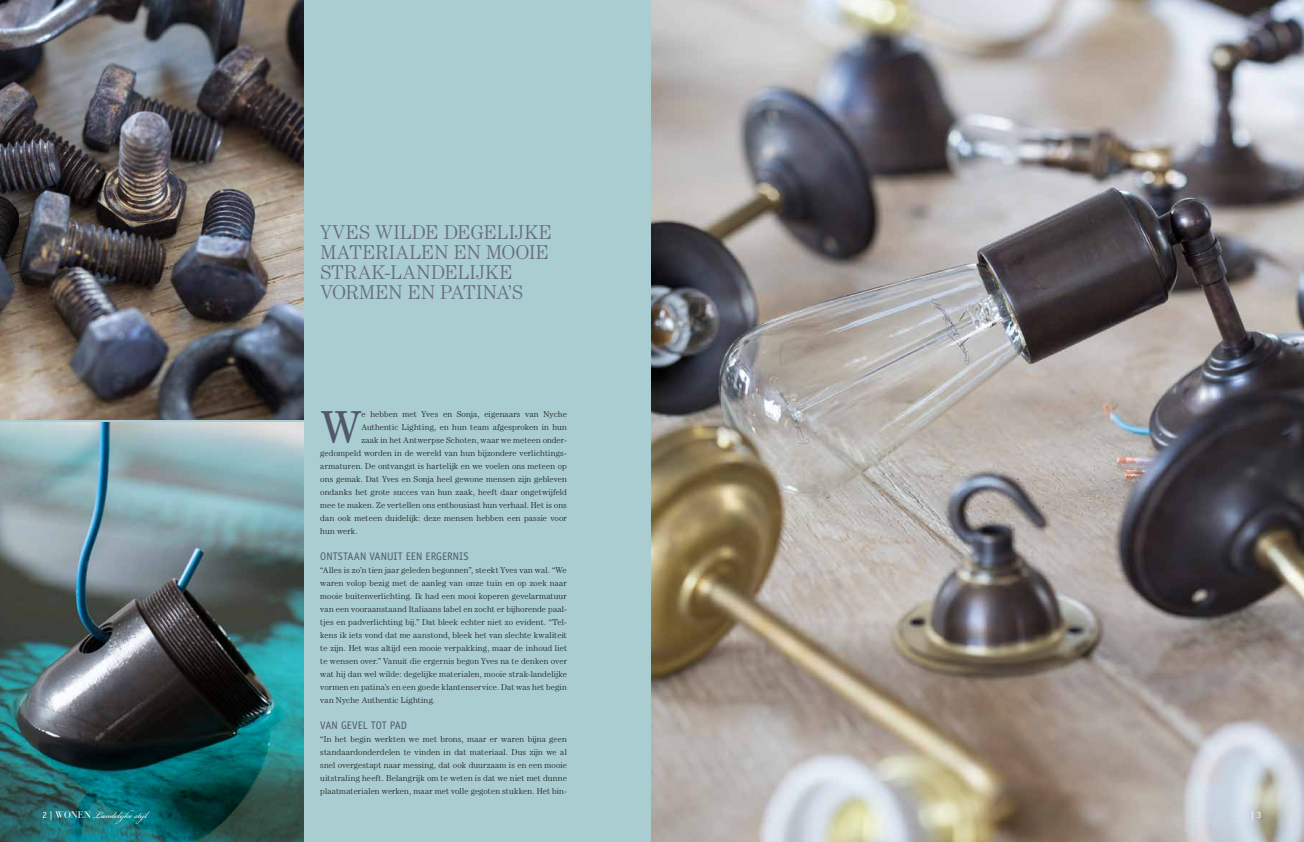
<style>
.page{position:relative;width:1304px;height:842px;background:#fff}
.page>*{position:absolute;margin:0;border:0;box-sizing:border-box;transform-origin:0 0}
.t1{font:46.3px "Century Std";color:#51586d}
.t2{font:300 20px/20px "Century Std";letter-spacing:.005em;color:#676c7f}
.t3{font:15px "Bickham Script Pro";color:#fff;scale:.95 1}
.t4{font:11px "Officina Sans Std";color:#51586d}
.t5{font:9.5px "Officina Sans Std";color:#fff;scale:.95 1}
.t6{font:300 8.5px/13px "Century Std";letter-spacing:.015em;color:#1a1a18;text-align:justify}
.s1{font-family:"Officina Sans Std";font-size:9.5px}
.s2{font-family:"Bauer Bodoni";font-size:9.5px}
</style>
<div class="page">
<div style="left:0;top:0;width:652px;height:842px;background:#a9cdd1"></div>
<img style="left:0;top:422px;width:303px;height:420px">
<img style="left:0;top:0;width:303px;height:420px">
<img style="left:652px;top:0;width:652px;height:842px">
<h2 class="t2" style="left:320px;top:221px;width:69px">Yves wild</h2>
<h2 class="t2" style="left:320px;top:221px;width:233px;text-indent:105px">e degelijke materialen en mooie strak-land</h2>
<h2 class="t2" style="left:320px;top:261px;width:194px;text-indent:124px">elijke vormen en patina</h2>
<h2 class="t2" style="left:508px;top:281px;width:14px">’s</h2>
<h1 class="t1" style="left:320px;top:400px;width:43px">W</h1>
<p class="t6" style="left:361px;top:407px;width:207px">e hebben met Yves en Sonja, eigenaars van Nyche</p>
<p class="t6" style="left:361px;top:420px;width:207px">Authentic Lighting, en hun team afgesproken in hun</p>
<p class="t6" style="left:361px;top:433px;width:207px">zaak in het Antwerpse Schoten, waar we meteen onder-</p>
<p class="t6" style="left:320px;top:446px;width:248px">gedompeld worden in de wereld van hun bijzondere verlichtings-</p>
<p class="t6" style="left:320px;top:459px;width:248px">armaturen. De ontvangst is hartelijk en we voelen ons meteen op</p>
<p class="t6" style="left:320px;top:472px;width:248px">ons gemak. Dat Yves en Sonja heel gewone mensen zijn gebleven</p>
<p class="t6" style="left:320px;top:485px;width:248px">ondanks het grote succes van hun zaak, heeft daar ongetwijfeld</p>
<p class="t6" style="left:320px;top:498px;width:248px">mee te maken. Ze vertellen ons enthousiast hun verhaal. Het is ons</p>
<p class="t6" style="left:320px;top:511px;width:248px">dan ook meteen duidelijk: deze mensen hebben een passie voor</p>
<p class="t6" style="left:320px;top:524px;width:39px">hun werk.</p>
<p class="t4" style="left:320px;top:550px;width:92px">ONTSTAAN VANUIT EEN</p>
<p class="t4" style="left:426px;top:550px;width:44px">ERGERNIS</p>
<p class="t6" style="left:320px;top:563px;width:248px">“Alles is zo’n tien jaar geleden begonnen”, steekt Yves van wal. “We waren volop bezig met de aanleg van onze tuin en op zoek naar mooie buitenverlichting. Ik had een mooi koperen gevelarmatuur van een vooraanstaand Italiaans label en zocht er bijhorende paal&shy;tjes en padverlichting bij.” Dat bleek echter niet zo evident. “Tel&shy;kens ik iets vond dat me aanstond, bleek het van slechte kwaliteit te zijn. Het was altijd een mooie verpakking, maar de inhoud liet te wensen over.” Vanuit die ergernis begon Yves na te denken over wat hij dan wel wilde: degelijke materialen, mooie strak-landelijke vormen en patina’s en een goede klantenservice. Dat was het begin van Nyche Authentic Lighting.</p>
<p class="t4" style="left:320px;top:719px;width:33px">VAN GEVEL</p>
<p class="t4" style="left:371px;top:719px;width:36px">TOT PAD</p>
<p class="t6" style="left:320px;top:732px;width:248px">“In het begin werkten we met brons, maar er waren bijna geen standaardonderdelen te vinden in dat materiaal. Dus zijn we al snel overgestapt naar messing, dat ook duurzaam is en een mooie uitstraling heeft. Belangrijk om te weten is dat we niet met dunne plaatmaterialen werken, maar met volle gegoten stukken. Het bin-</p>
<h3 class="t3" style="left:43px;top:804px;width:117px"><span class="s1">2 |</span> <span class="s2">WONEN</span> Landelijke stijl</h3>
<p class="t5" style="left:1251px;top:809px;width:12px">| 3</p>
</div>
